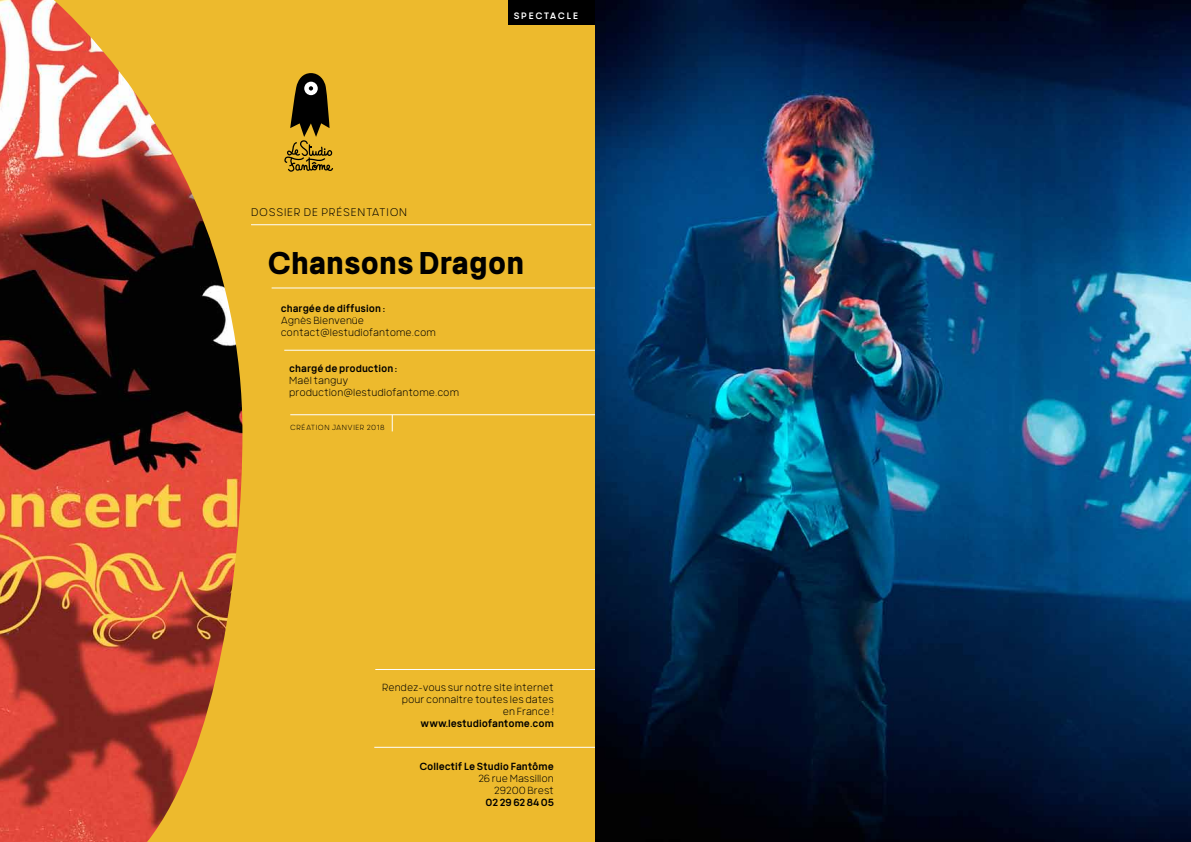
<style>
.page{position:relative;width:1191px;height:842px;background:#fff}
.page>*{position:absolute;margin:0;border:0;box-sizing:border-box;transform-origin:0 0}
.t1{font:700 30.4px "Mula";color:#000}
.t2{font:200 10.7px "Mula";letter-spacing:.07em;color:#000}
.t3{font:200 10px/12px "Mula";color:#000;text-align:right}
.t4{font:10px "Mula";color:#000}
.t5{font:9px "Mula";letter-spacing:.185em;color:#fff}
.t6{font:200 7.2px "Mula";letter-spacing:.07em;color:#000}
</style>
<div class="page">
<div style="left:8px;top:1px;width:612px;height:841px;background:#edba2d"></div>
<img style="left:0;top:0;width:242px;height:842px">
<svg style="left:284px;top:73px;width:49px;height:99px"></svg>
<hr style="left:251px;top:224px;width:340px;height:1px;background:#fff">
<hr style="left:272px;top:288px;width:340px;height:1px;background:#fff">
<hr style="left:284px;top:350px;width:340px;height:1px;background:#fff">
<hr style="left:290px;top:414px;width:340px;height:1px;background:#fff">
<hr style="left:374px;top:747px;width:390px;height:1px;background:#fff">
<hr style="left:375px;top:669px;width:351px;height:1px;background:#fff">
<svg style="left:392px;top:415px;width:1px;height:16px"></svg>
<div style="left:508px;top:0;width:101px;height:25px;background:#000"></div>
<img style="left:595px;top:0;width:596px;height:842px">
<p class="t2" style="left:251px;top:205px;width:158px">Dossier de présentation</p>
<p class="t5" style="left:514px;top:10px;width:66px">spectacl e</p>
<h1 class="t1" style="left:267px;top:244px;width:258px">Chansons Dragon</h1>
<p class="t4" style="left:281px;top:303px;width:106px">chargée de diffusion :</p>
<p class="t3" style="left:281px;top:315px;width:157px;text-align:left">Agnès Bienvenüe contact@lestudiofantome.com</p>
<p class="t4" style="left:289px;top:362px;width:110px">chargé de production :</p>
<p class="t3" style="left:289px;top:374px;width:171px;text-align:left">Maël tanguy production@lestudiofantome.com</p>
<p class="t6" style="left:290px;top:423px;width:96px">création janvier 2018</p>
<p class="t3" style="left:382px;top:681px;width:173px">Rendez-vous sur notre site internet pour connaitre toutes les dates<br>en France !</p>
<p class="t4" style="left:420px;top:717px;width:135px">www.lestudiofantome.com</p>
<p class="t4" style="left:419px;top:760px;width:136px">Collectif Le Studio Fantôme</p>
<p class="t3" style="left:478px;top:772px;width:77px">26 rue Massillon<br>29200 Brest</p>
<p class="t4" style="left:485px;top:796px;width:70px">02 29 62 84 05</p>
</div>
